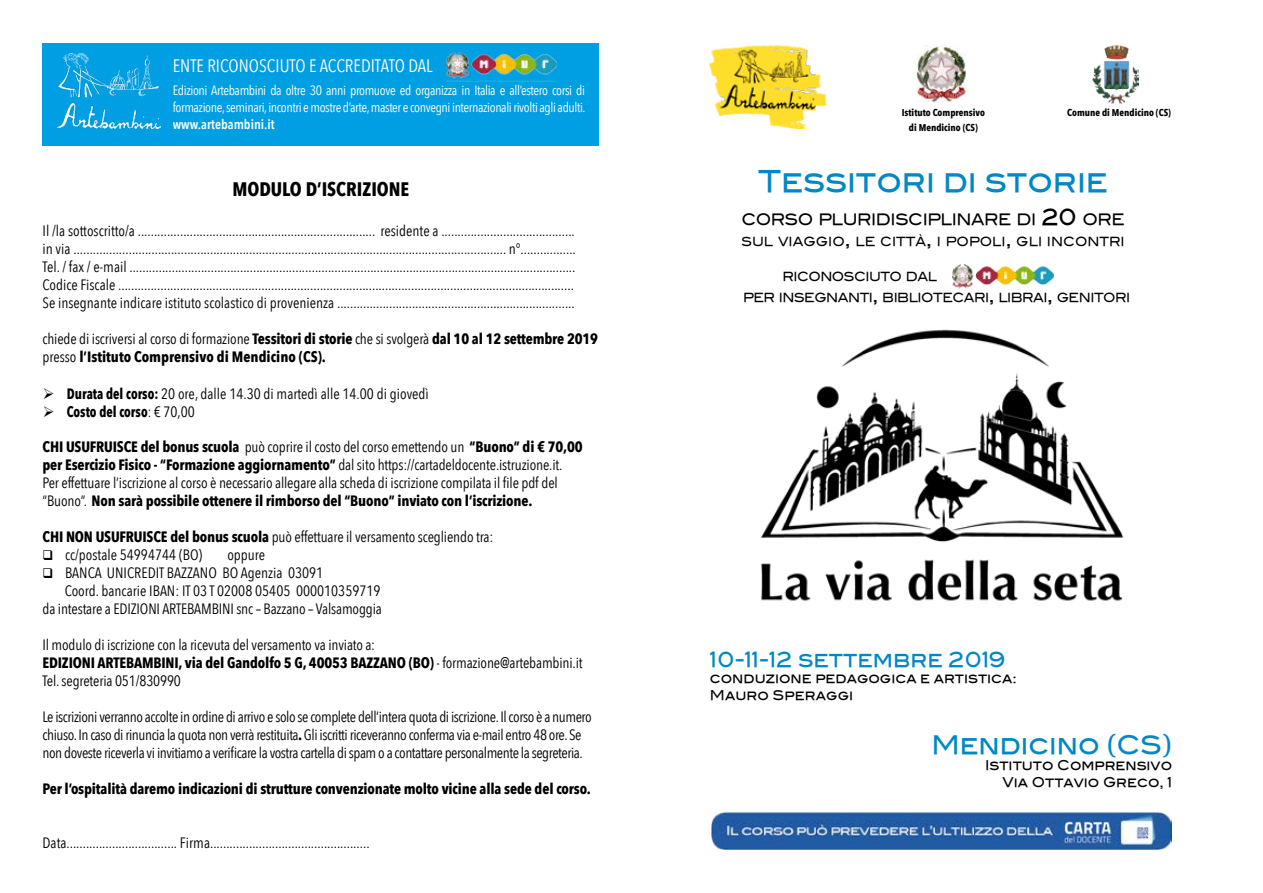
<style>
.page{position:relative;width:1263px;height:893px;background:#fff}
.page>*{position:absolute;margin:0;border:0;box-sizing:border-box;transform-origin:0 0}
.t1{font:30px "Blair Md ITCTT Medium";color:#0087c5;scale:.9 1}
.t2{font:25.5px "Blair Md ITCTT Medium";color:#0087c5;scale:.9 1}
.t3{font:21px "Blair Md ITCTT Medium";color:#0087c5;scale:.9 1}
.t4{font:700 19.5px "Avenir Next Condensed";color:#000}
.t5{font:18px "Avenir Next Condensed";color:#fff}
.t6{font:15.75px "Blair Md ITCTT Medium";letter-spacing:-.03em;color:#000;scale:.9 1}
.t7{font:15px/18px "Avenir Next Condensed";letter-spacing:-.01em;color:#000}
.t8{font:15px/18px "Avenir Next Condensed";letter-spacing:-.03em;color:#000}
.t9{font:700 15px/18px "Avenir Next Condensed";letter-spacing:-.01em;color:#000}
.t10{font:700 15px "Avenir Next Condensed";letter-spacing:-.01em;color:#000;scale:.9 1}
.t11{font:13.5px/17.2px "Avenir Next Condensed";letter-spacing:-.03em;color:#fff}
.t12{font:13.5px/16.5px "Blair Md ITCTT Medium";color:#000;scale:.9 1}
.t13{font:600 13.5px "Avenir Next Condensed";color:#fff}
.t14{font:12.6px/21px "Blair Md ITCTT Medium";letter-spacing:-.045em;color:#000;scale:.9 1}
.t15{font:12.6px "Blair Md ITCTT Medium";color:#000;scale:.9 1}
.t16{font:700 9.9px/15.8px "Avenir Next Condensed";color:#000;text-align:center}
.s1{font-weight:400}
.s2{font-weight:700}
.s3{font-size:22.5px}
.s4{font-size:18px}
</style>
<div class="page">
<img style="left:709px;top:44px;width:118px;height:84px">
<img style="left:761px;top:329px;width:363px;height:272px">
<img style="left:712px;top:811px;width:459px;height:38px">
<img style="left:952px;top:264px;width:102px;height:25px">
<img style="left:916px;top:45px;width:51px;height:57px">
<img style="left:1092px;top:45px;width:46px;height:58px">
<div style="left:43px;top:43px;width:556px;height:103px;background:#009fe3"></div>
<img style="left:58px;top:53px;width:103px;height:76px">
<img style="left:446px;top:52px;width:110px;height:29px">
<p class="t5" style="left:173px;top:50px;width:261px">ENTE RICONOSCIUTO E ACCREDITATO DAL</p>
<p class="t11" style="left:173px;top:81px;width:414px">Edizioni Artebambini da oltre 30 anni promuove ed organizza in Italia e all’estero corsi di formazione, seminari, incontri e mostre d’arte, master e convegni internazionali rivolti agli adulti.</p>
<p class="t13" style="left:173px;top:113px;width:104px">www.artebambini.it</p>
<h3 class="t4" style="left:232px;top:177px;width:178px">MODULO D’ISCRIZIONE</h3>
<p class="t7" style="left:43px;top:221px;width:535px">Il /la sottoscritto/a ......................................................................... residente a ......................................... in via ..................................................................................................................................... n°.................<br>Tel. / fax / e-mail .........................................................................................................................................<br>Codice Fiscale ............................................................................................................................................<br>Se insegnante indicare istituto scolastico di provenienza .........................................................................</p>
<p class="t9" style="left:43px;top:330px;width:557px"><span class="s1">chiede di iscriversi al corso di formazione</span> Tessitori di storie <span class="s1">che si svolgerà</span> dal 10 al 12 settembre 2019 <span class="s1">presso</span> l’Istituto Comprensivo di Mendicino (CS).</p>
<p class="t7" style="left:43px;top:384px;width:388px">➢ <span class="s2">Durata del corso:</span> 20 ore, dalle 14.30 di martedì alle 14.00 di giovedì</p>
<p class="t10" style="left:43px;top:402px;width:170px">➢ Costo del corso<span class="s1">: € 70,00</span></p>
<p class="t7" style="left:43px;top:437px;width:542px"><span class="s2">CHI USUFRUISCE del bonus scuola</span> può coprire il costo del corso emettendo un <span class="s2">“Buono” di € 70,00 per Esercizio Fisico - “Formazione aggiornamento”</span> dal sito https://cartadeldocente.istruzione.it.<br>Per effettuare l’iscrizione al corso è necessario allegare alla scheda di iscrizione compilata il file pdf del “Buono”. <span class="s2">Non sarà possibile ottenere il rimborso del “Buono” inviato con l’iscrizione.</span></p>
<p class="t7" style="left:43px;top:527px;width:452px"><span class="s2">CHI NON USUFRUISCE del bonus scuola</span> può effettuare il versamento scegliendo tra:</p>
<p class="t7" style="left:43px;top:545px;width:161px">❑ cc/postale 54994744 (BO)</p>
<p class="t7" style="left:227px;top:545px;width:39px">oppure</p>
<p class="t7" style="left:43px;top:563px;width:282px">❑ BANCA UNICREDIT BAZZANO BO Agenzia 03091</p>
<p class="t7" style="left:65px;top:581px;width:317px">Coord. bancarie IBAN: IT 03 T 02008 05405 000010359719</p>
<p class="t7" style="left:43px;top:599px;width:341px">da intestare a EDIZIONI ARTEBAMBINI snc – Bazzano – Valsamoggia</p>
<p class="t7" style="left:43px;top:635px;width:542px">Il modulo di iscrizione con la ricevuta del versamento va inviato a:<br><span class="s2">EDIZIONI ARTEBAMBINI, via del Gandolfo 5 G, 40053 BAZZANO (BO)</span> - formazione@artebambini.it<br>Tel. segreteria 051/830990</p>
<p class="t8" style="left:43px;top:707px;width:551px">Le iscrizioni verranno accolte in ordine di arrivo e solo se complete dell’intera quota di iscrizione. Il corso è a numero chiuso. In caso di rinuncia la quota non verrà restituita<span class="s2">.</span> Gli iscritti riceveranno conferma via e-mail entro 48 ore. Se non doveste riceverla vi invitiamo a verificare la vostra cartella di spam o a contattare personalmente la segreteria.</p>
<p class="t9" style="left:43px;top:780px;width:550px">Per l’ospitalità daremo indicazioni di strutture convenzionate molto vicine alla sede del corso.</p>
<p class="t7" style="left:43px;top:833px;width:329px">Data.................................. Firma.................................................</p>
<p class="t16" style="left:902px;top:104px;width:85px">Istituto Comprensivo di Mendicino (CS)</p>
<p class="t16" style="left:1067px;top:104px;width:105px">Comune di Mendicino (CS)</p>
<h1 class="t1" style="left:758px;top:157px;width:390px">Tessitori di storie</h1>
<p class="t6" style="left:741px;top:207px;width:427px">CORSO PLURIDISCIPLINARE DI <span class="s3">20</span> ORE</p>
<p class="t15" style="left:741px;top:231px;width:427px">SUL VIAGGIO<span class="s4">,</span> LE CITTÀ<span class="s4">,</span> I POPOLI<span class="s4">,</span> GLI INCONTRI</p>
<p class="t14" style="left:743px;top:264px;width:432px;text-indent:39px">RICONOSCIUTO DAL<br>PER INSEGNANTI<span class="s4">,</span> BIBLIOTECARI<span class="s4">,</span> LIBRAI<span class="s4">,</span> GENITORI</p>
<h3 class="t3" style="left:710px;top:642px;width:331px">10-11-12 settembre 2019</h3>
<p class="t12" style="left:710px;top:669px;width:343px">conduzione pedagogica e artistica:<br>Mauro Speraggi</p>
<h2 class="t2" style="left:931px;top:723px;width:269px">Mendicino (CS)</h2>
<p class="t12" style="left:985px;top:755px;width:209px;text-align:right">Istituto Comprensivo<br>Via Ottavio Greco, 1</p>
</div>
